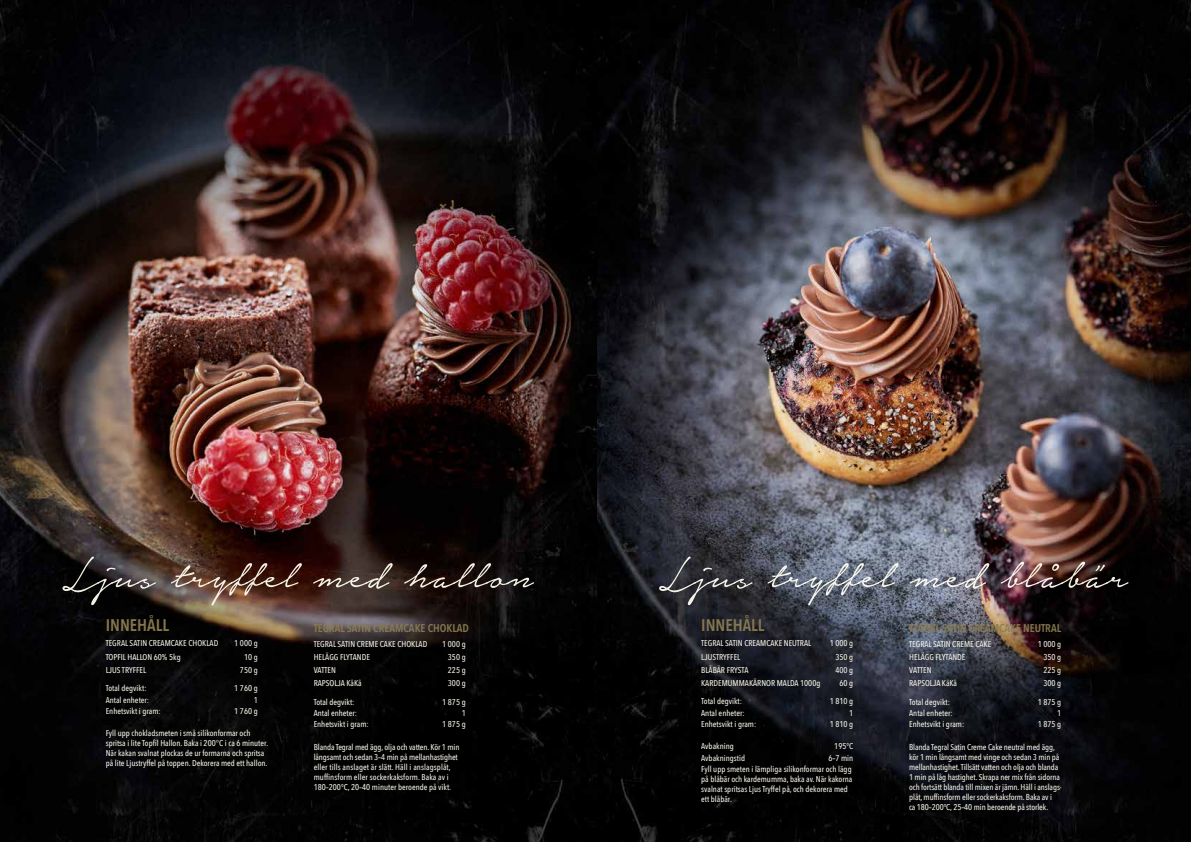
<style>
.page{position:relative;width:1191px;height:842px;background:#fff}
.page>*{position:absolute;margin:0;border:0;box-sizing:border-box;transform-origin:0 0}
.t1{font:55.1px "Notera Personal Use Only";color:#fffdf1}
.t2{font:600 16.8px "Avenir Next Condensed";color:#8b7c50}
.t3{font:600 11.2px "Avenir Next Condensed";color:#8b7c50}
.t4{font:500 8.4px/10px "Avenir Next Condensed";color:#fffdf1}
.s1{font-family:"Avenir";font-weight:400}
</style>
<div class="page">
<img style="left:596px;top:0;width:595px;height:842px">
<img style="left:0;top:0;width:596px;height:842px">
<h1 class="t1" style="left:62px;top:548px;width:472px">Ljus tryffel med hallon</h1>
<h1 class="t1" style="left:659px;top:548px;width:470px">Ljus tryffel med blåbär</h1>
<h2 class="t2" style="left:106px;top:611px;width:65px">INNEHÅLL</h2>
<p class="t4" style="left:106px;top:638px;width:114px">TEGRAL SATIN CREAMCAKE CHOKLAD</p>
<p class="t4" style="left:234px;top:638px;width:25px">1 000 g</p>
<p class="t4" style="left:106px;top:651px;width:77px">TOPFIL HALLON 60% 5kg</p>
<p class="t4" style="left:244px;top:651px;width:15px">10 g</p>
<p class="t4" style="left:106px;top:665px;width:42px">LJUS TRYFFEL</p>
<p class="t4" style="left:240px;top:665px;width:19px">750 g</p>
<p class="t4" style="left:106px;top:683px;width:42px">Total degvikt:</p>
<p class="t4" style="left:234px;top:683px;width:25px">1 760 g</p>
<p class="t4" style="left:106px;top:694px;width:45px">Antal enheter:</p>
<p class="t4" style="left:254px;top:694px;width:6px">1</p>
<p class="t4" style="left:106px;top:706px;width:57px">Enhetsvikt i gram:</p>
<p class="t4" style="left:234px;top:706px;width:25px">1 760 g</p>
<p class="t4" style="left:106px;top:728px;width:164px">Fyll upp chokladsmeten i små silikonformar och spritsa i lite Topfil Hallon. Baka i 200<span class="s1">°</span>C i ca 6 minuter.<br>När kakan svalnat plockas de ur formarna och spritsa på lite Ljustryffel på toppen. Dekorera med ett hallon.</p>
<h3 class="t3" style="left:314px;top:618px;width:157px">TEGRAL SATIN CREAMCAKE CHOKLAD</h3>
<p class="t4" style="left:314px;top:639px;width:115px">TEGRAL SATIN CREME CAKE CHOKLAD</p>
<p class="t4" style="left:442px;top:639px;width:25px">1 000 g</p>
<p class="t4" style="left:314px;top:652px;width:58px">HELÄGG FLYTANDE</p>
<p class="t4" style="left:448px;top:652px;width:19px">350 g</p>
<p class="t4" style="left:314px;top:665px;width:24px">VATTEN</p>
<p class="t4" style="left:448px;top:665px;width:19px">225 g</p>
<p class="t4" style="left:314px;top:678px;width:49px">RAPSOLJA KåKå</p>
<p class="t4" style="left:448px;top:678px;width:19px">300 g</p>
<p class="t4" style="left:314px;top:697px;width:42px">Total degvikt:</p>
<p class="t4" style="left:442px;top:697px;width:25px">1 875 g</p>
<p class="t4" style="left:314px;top:708px;width:45px">Antal enheter:</p>
<p class="t4" style="left:462px;top:708px;width:6px">1</p>
<p class="t4" style="left:314px;top:719px;width:57px">Enhetsvikt i gram:</p>
<p class="t4" style="left:442px;top:719px;width:25px">1 875 g</p>
<p class="t4" style="left:314px;top:742px;width:147px">Blanda Tegral med ägg, olja och vatten. Kör 1 min långsamt och sedan 3–4 min på mellanhastighet eller tills anslaget är slätt. Häll i anslagsplåt, muffinsform eller sockerkaksform. Baka av i 180–200°C, 20–40 minuter beroende på vikt.</p>
<h2 class="t2" style="left:701px;top:611px;width:65px">INNEHÅLL</h2>
<p class="t4" style="left:701px;top:638px;width:112px">TEGRAL SATIN CREAMCAKE NEUTRAL</p>
<p class="t4" style="left:829px;top:638px;width:25px">1 000 g</p>
<p class="t4" style="left:701px;top:651px;width:41px">LJUSTRYFFEL</p>
<p class="t4" style="left:835px;top:651px;width:19px">350 g</p>
<p class="t4" style="left:701px;top:665px;width:49px">BLÅBÄR FRYSTA</p>
<p class="t4" style="left:835px;top:665px;width:19px">400 g</p>
<p class="t4" style="left:701px;top:678px;width:121px">KARDEMUMMAKÄRNOR MALDA 1000g</p>
<p class="t4" style="left:839px;top:678px;width:15px">60 g</p>
<p class="t4" style="left:701px;top:696px;width:42px">Total degvikt:</p>
<p class="t4" style="left:829px;top:696px;width:25px">1 810 g</p>
<p class="t4" style="left:701px;top:708px;width:45px">Antal enheter:</p>
<p class="t4" style="left:849px;top:708px;width:6px">1</p>
<p class="t4" style="left:701px;top:719px;width:57px">Enhetsvikt i gram:</p>
<p class="t4" style="left:829px;top:719px;width:25px">1 810 g</p>
<p class="t4" style="left:701px;top:741px;width:34px">Avbakning</p>
<p class="t4" style="left:834px;top:741px;width:20px">195°C</p>
<p class="t4" style="left:701px;top:752px;width:45px">Avbakningstid</p>
<p class="t4" style="left:701px;top:752px;width:154px;line-height:11.2px;text-align:right">6–7 min<br>Fyll upp smeten i lämpliga silikonformar och lägg</p>
<p class="t4" style="left:701px;top:774px;width:153px">på blåbär och kardemumma, baka av. När kakorna svalnat spritsas Ljus Tryffel på, och dekorera med ett blåbär.</p>
<h3 class="t3" style="left:909px;top:618px;width:153px">TEGRAL SATIN CREAMCAKE NEUTRAL</h3>
<p class="t4" style="left:909px;top:639px;width:84px">TEGRAL SATIN CREME CAKE</p>
<p class="t4" style="left:1037px;top:639px;width:25px">1 000 g</p>
<p class="t4" style="left:909px;top:652px;width:58px">HELÄGG FLYTANDE</p>
<p class="t4" style="left:1043px;top:652px;width:19px">350 g</p>
<p class="t4" style="left:909px;top:665px;width:24px">VATTEN</p>
<p class="t4" style="left:1043px;top:665px;width:19px">225 g</p>
<p class="t4" style="left:909px;top:678px;width:49px">RAPSOLJA KåKå</p>
<p class="t4" style="left:1043px;top:678px;width:19px">300 g</p>
<p class="t4" style="left:909px;top:697px;width:42px">Total degvikt:</p>
<p class="t4" style="left:1037px;top:697px;width:25px">1 875 g</p>
<p class="t4" style="left:909px;top:708px;width:45px">Antal enheter:</p>
<p class="t4" style="left:1057px;top:708px;width:6px">1</p>
<p class="t4" style="left:909px;top:719px;width:57px">Enhetsvikt i gram:</p>
<p class="t4" style="left:1037px;top:719px;width:25px">1 875 g</p>
<p class="t4" style="left:909px;top:742px;width:154px">Blanda Tegral Satin Creme Cake neutral med ägg, kör 1 min långsamt med vinge och sedan 3 min på mellanhastighet. Tillsätt vatten och olja och blanda 1 min på låg hastighet. Skrapa ner mix från sidorna och fortsätt blanda till mixen är jämn. Häll i anslags&shy;plåt, muffinsform eller sockerkaksform. Baka av i<br>ca 180–200°C, 25–40 min beroende på storlek.</p>
</div>
